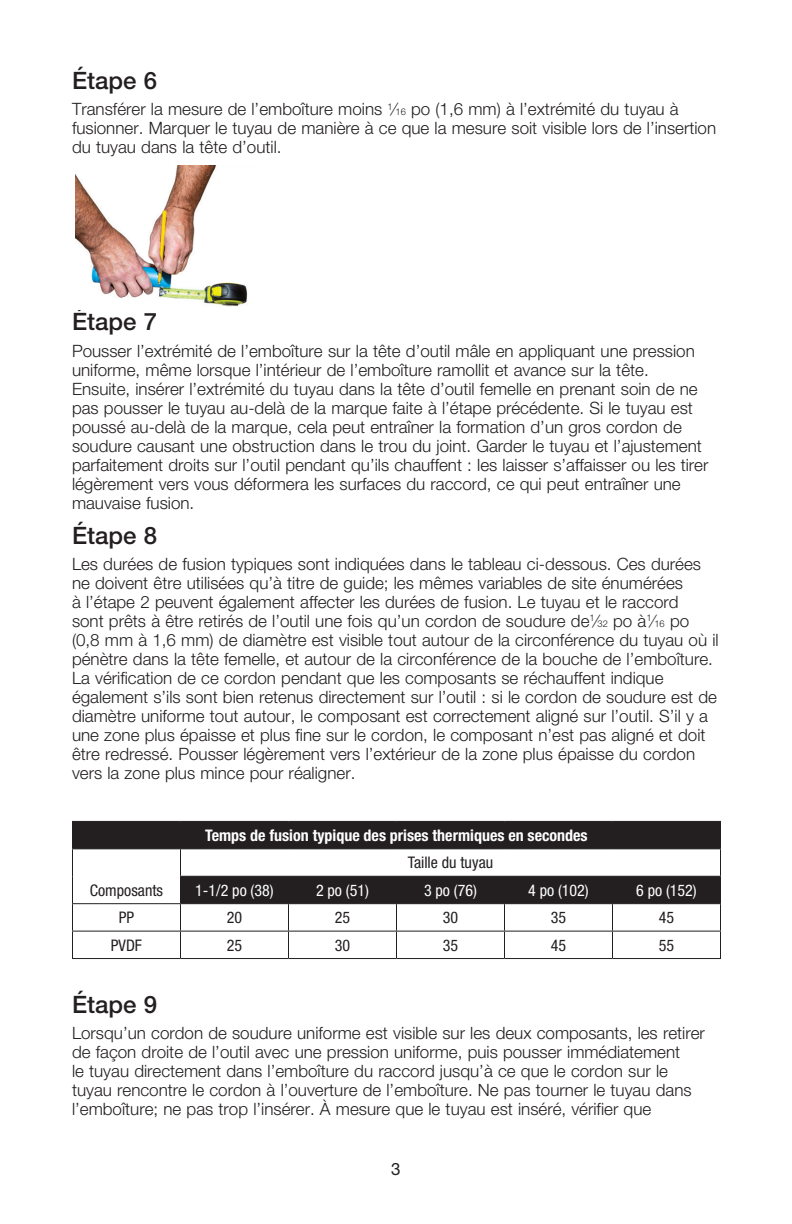
<style>
.page{position:relative;width:792px;height:1224px;background:#fff}
.page>*{position:absolute;margin:0;border:0;box-sizing:border-box;transform-origin:0 0}
.body{font:500 24px "Helvetica Neue LT Std";color:#231f20}
.body-2{font:300 17px/19px "Helvetica Neue LT Std";color:#231f20}
.t1{font:17px "Helvetica Neue LT Std";color:#231f20}
.Callouts{font:700 condensed 16px "Helvetica Neue LT Std";color:#fff}
.Callouts-2{font:condensed 16px "Helvetica Neue LT Std";color:#231f20}
.Callouts-3{font:condensed 16px "Helvetica Neue LT Std";color:#fff}
.s1{font-size:9.4px}
</style>
<div class="page">
<svg style="left:73px;top:822px;width:647px;height:81px;fill:#231f20"></svg>
<hr style="left:72px;top:821px;width:108px;height:1px;background:#231f20">
<hr style="left:180px;top:821px;width:108px;height:1px;background:#231f20">
<hr style="left:288px;top:821px;width:108px;height:1px;background:#231f20">
<hr style="left:396px;top:821px;width:108px;height:1px;background:#231f20">
<hr style="left:504px;top:821px;width:108px;height:1px;background:#231f20">
<hr style="left:612px;top:821px;width:109px;height:1px;background:#231f20">
<hr style="left:72px;top:848px;width:108px;height:1px;background:#231f20">
<hr style="left:180px;top:848px;width:108px;height:1px;background:#231f20">
<hr style="left:288px;top:848px;width:108px;height:1px;background:#231f20">
<hr style="left:396px;top:848px;width:108px;height:1px;background:#231f20">
<hr style="left:504px;top:848px;width:108px;height:1px;background:#231f20">
<hr style="left:612px;top:848px;width:109px;height:1px;background:#231f20">
<hr style="left:180px;top:876px;width:108px;height:1px;background:#231f20">
<hr style="left:288px;top:876px;width:108px;height:1px;background:#231f20">
<hr style="left:396px;top:876px;width:108px;height:1px;background:#231f20">
<hr style="left:504px;top:876px;width:108px;height:1px;background:#231f20">
<hr style="left:612px;top:876px;width:109px;height:1px;background:#231f20">
<hr style="left:72px;top:903px;width:108px;height:1px;background:#231f20">
<hr style="left:180px;top:903px;width:108px;height:1px;background:#231f20">
<hr style="left:288px;top:903px;width:108px;height:1px;background:#231f20">
<hr style="left:396px;top:903px;width:108px;height:1px;background:#231f20">
<hr style="left:504px;top:903px;width:108px;height:1px;background:#231f20">
<hr style="left:612px;top:903px;width:109px;height:1px;background:#231f20">
<hr style="left:72px;top:931px;width:108px;height:1px;background:#231f20">
<svg style="left:72px;top:822px;width:1px;height:136px"></svg>
<hr style="left:180px;top:931px;width:108px;height:1px;background:#231f20">
<svg style="left:180px;top:849px;width:1px;height:109px"></svg>
<hr style="left:288px;top:931px;width:108px;height:1px;background:#231f20">
<svg style="left:288px;top:877px;width:1px;height:81px"></svg>
<hr style="left:396px;top:931px;width:108px;height:1px;background:#231f20">
<svg style="left:396px;top:877px;width:1px;height:81px"></svg>
<hr style="left:504px;top:931px;width:108px;height:1px;background:#231f20">
<svg style="left:504px;top:877px;width:1px;height:81px"></svg>
<hr style="left:612px;top:931px;width:109px;height:1px;background:#231f20">
<svg style="left:612px;top:877px;width:1px;height:81px"></svg>
<svg style="left:720px;top:822px;width:1px;height:136px"></svg>
<hr style="left:72px;top:958px;width:108px;height:1px;background:#231f20">
<hr style="left:180px;top:958px;width:108px;height:1px;background:#231f20">
<hr style="left:288px;top:958px;width:108px;height:1px;background:#231f20">
<hr style="left:396px;top:958px;width:108px;height:1px;background:#231f20">
<hr style="left:504px;top:958px;width:108px;height:1px;background:#231f20">
<hr style="left:612px;top:958px;width:109px;height:1px;background:#231f20">
<img style="left:76px;top:165px;width:172px;height:142px">
<p class="body" style="left:72px;top:66px;width:87px">Étape 6</p>
<p class="body-2" style="left:72px;top:100px;width:646px">Transférer la mesure de l’emboîture moins <sup>1</sup>⁄<span class="s1">16</span> po (1,6 mm) à l’extrémité du tuyau à fusionner. Marquer le tuyau de manière à ce que la mesure soit visible lors de l’insertion du tuyau dans la tête d’outil.</p>
<p class="body" style="left:72px;top:307px;width:87px">Étape 7</p>
<p class="body-2" style="left:72px;top:341px;width:638px">Pousser l’extrémité de l’emboîture sur la tête d’outil mâle en appliquant une pression uniforme, même lorsque l’intérieur de l’emboîture ramollit et avance sur la tête.<br>Ensuite, insérer l’extrémité du tuyau dans la tête d’outil femelle en prenant soin de ne pas pousser le tuyau au-delà de la marque faite à l’étape précédente. Si le tuyau est poussé au-delà de la marque, cela peut entraîner la formation d’un gros cordon de soudure causant une obstruction dans le trou du joint. Garder le tuyau et l’ajustement parfaitement droits sur l’outil pendant qu’ils chauffent : les laisser s’affaisser ou les tirer légèrement vers vous déformera les surfaces du raccord, ce qui peut entraîner une mauvaise fusion.</p>
<p class="body" style="left:72px;top:521px;width:87px">Étape 8</p>
<p class="body-2" style="left:72px;top:554px;width:648px">Les durées de fusion typiques sont indiquées dans le tableau ci-dessous. Ces durées ne doivent être utilisées qu’à titre de guide; les mêmes variables de site énumérées<br>à l’étape 2 peuvent également affecter les durées de fusion. Le tuyau et le raccord<br>sont prêts à être retirés de l’outil une fois qu’un cordon de soudure de<sup>1</sup>⁄<span class="s1">32</span> po à<sup>1</sup>⁄<span class="s1">16</span> po (0,8 mm à 1,6 mm) de diamètre est visible tout autour de la circonférence du tuyau où il pénètre dans la tête femelle, et autour de la circonférence de la bouche de l’emboîture.<br>La vérification de ce cordon pendant que les composants se réchauffent indique également s’ils sont bien retenus directement sur l’outil : si le cordon de soudure est de diamètre uniforme tout autour, le composant est correctement aligné sur l’outil. S’il y a une zone plus épaisse et plus fine sur le cordon, le composant n’est pas aligné et doit être redressé. Pousser légèrement vers l’extérieur de la zone plus épaisse du cordon vers la zone plus mince pour réaligner.</p>
<p class="Callouts" style="left:205px;top:825px;width:384px">Temps de fusion typique des prises thermiques en secondes</p>
<p class="Callouts-2" style="left:408px;top:853px;width:87px">Taille du tuyau</p>
<p class="Callouts-2" style="left:90px;top:881px;width:75px">Composants</p>
<p class="Callouts-3" style="left:195px;top:881px;width:80px">1-1/2 po (38)</p>
<p class="Callouts-3" style="left:316px;top:881px;width:54px">2 po (51)</p>
<p class="Callouts-3" style="left:424px;top:881px;width:54px">3 po (76)</p>
<p class="Callouts-3" style="left:528px;top:881px;width:62px">4 po (102)</p>
<p class="Callouts-3" style="left:636px;top:881px;width:62px">6 po (152)</p>
<p class="Callouts-2" style="left:119px;top:908px;width:17px">PP</p>
<p class="Callouts-2" style="left:227px;top:908px;width:17px">20</p>
<p class="Callouts-2" style="left:335px;top:908px;width:17px">25</p>
<p class="Callouts-2" style="left:443px;top:908px;width:17px">30</p>
<p class="Callouts-2" style="left:551px;top:908px;width:17px">35</p>
<p class="Callouts-2" style="left:659px;top:908px;width:17px">45</p>
<p class="Callouts-2" style="left:111px;top:936px;width:33px">PVDF</p>
<p class="Callouts-2" style="left:227px;top:936px;width:17px">25</p>
<p class="Callouts-2" style="left:335px;top:936px;width:17px">30</p>
<p class="Callouts-2" style="left:443px;top:936px;width:17px">35</p>
<p class="Callouts-2" style="left:551px;top:936px;width:17px">45</p>
<p class="Callouts-2" style="left:659px;top:936px;width:17px">55</p>
<p class="body" style="left:72px;top:990px;width:87px">Étape 9</p>
<p class="body-2" style="left:72px;top:1023px;width:634px">Lorsqu’un cordon de soudure uniforme est visible sur les deux composants, les retirer de façon droite de l’outil avec une pression uniforme, puis pousser immédiatement<br>le tuyau directement dans l’emboîture du raccord jusqu’à ce que le cordon sur le tuyau rencontre le cordon à l’ouverture de l’emboîture. Ne pas tourner le tuyau dans l’emboîture; ne pas trop l’insérer. À mesure que le tuyau est inséré, vérifier que</p>
<p class="t1" style="left:391px;top:1159px;width:11px">3</p>
</div>
